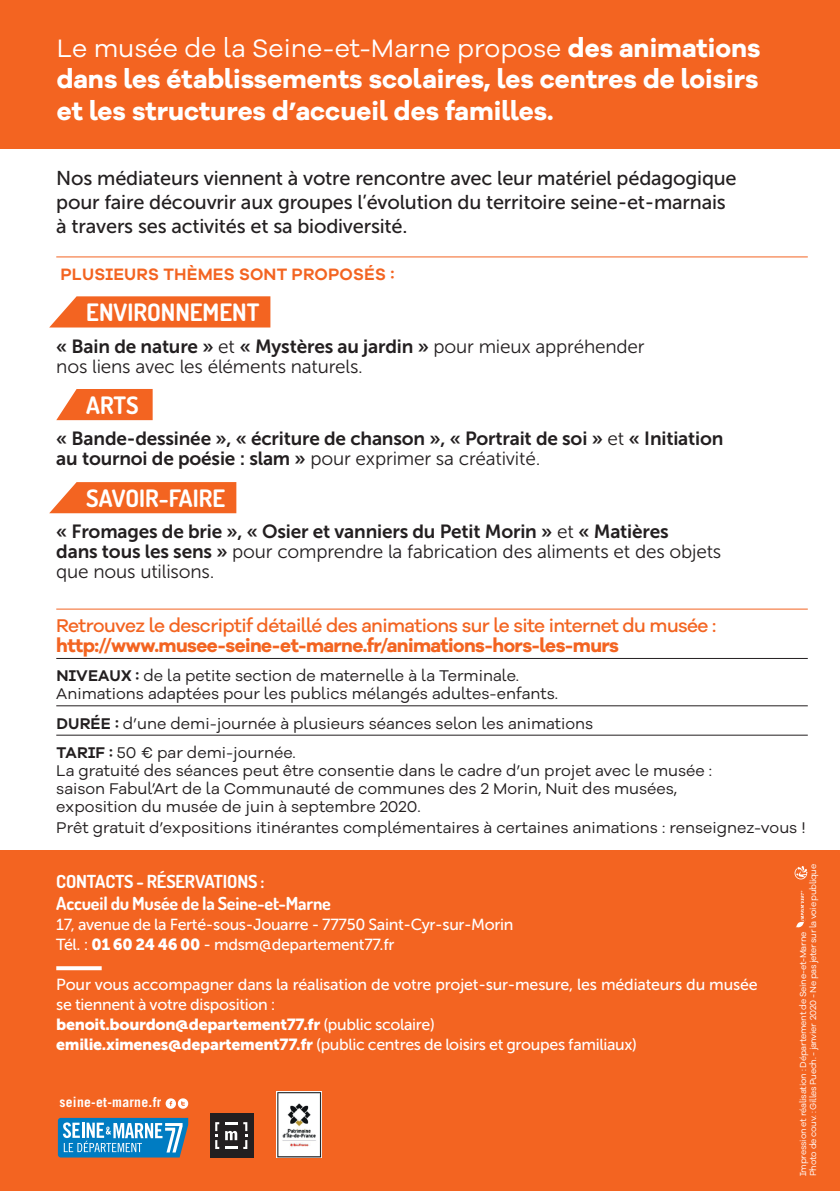
<style>
.page{position:relative;width:840px;height:1191px;background:#fff}
.page>*{position:absolute;margin:0;border:0;box-sizing:border-box;transform-origin:0 0}
.t1{font:700 26px/31.2px "Galano Grotesque Alt";color:#fff;text-align:justify}
.t2{font:700 24px "Dosis";color:#fff}
.t3{font:20px/24px "Museo Sans 500";letter-spacing:-.01em;color:#231f20}
.t4{font:19px "Museo Sans 700";letter-spacing:-.01em;color:#231f20}
.t5{font:19px/20px "Museo Sans 300";letter-spacing:-.01em;color:#231f20}
.t6{font:500 19px "Galano Grotesque Alt";letter-spacing:-.03em;color:#f36421}
.t7{font:700 19px "Galano Grotesque Alt";letter-spacing:-.03em;color:#f36421}
.t8{font:700 18px/22px "Dosis";letter-spacing:-.01em;color:#fff}
.t9{font:600 17px "Galano Grotesque Alt";letter-spacing:.01em;color:#f36421}
.t10{font:16px/18px "Galano Grotesque Alt";color:#231f20}
.t11{font:16px/20px "Museo Sans 500";letter-spacing:-.02em;color:#fff}
.t12{font:16px "Museo Sans 900";letter-spacing:-.02em;color:#fff}
.t13{font:700 13.6px "Trade Gothic";letter-spacing:.02em;color:#fff}
.t14{font:9px/10px "Galano Grotesque Alt";letter-spacing:-.025em;color:#fff}
.s1{font-weight:400}
.s2{font-family:"Museo Sans 300"}
.s3{font-family:"Museo Sans 700"}
.s4{font-weight:600}
.s5{font-family:"Museo Sans 900"}
.s6{font-family:"Museo Sans 500"}
</style>
<div class="page">
<svg style="left:56px;top:389px;width:96px;height:31px;background:#f47439"></svg>
<svg style="left:49px;top:482px;width:187px;height:31px;background:#f37032"></svg>
<svg style="left:49px;top:296px;width:221px;height:31px;background:#f36f31"></svg>
<div style="left:0;top:0;width:839px;height:148px;background:#f36421"></div>
<div style="left:0;top:850px;width:839px;height:341px;background:#f36421"></div>
<svg style="left:56px;top:966px;width:46px;height:4px"></svg>
<svg style="left:58px;top:1117px;width:130px;height:40px;background:#4a9bc9"></svg>
<svg style="left:165px;top:1098px;width:23px;height:10px"></svg>
<img style="left:276px;top:1091px;width:45px;height:66px">
<div style="left:210px;top:1113px;width:43px;height:44px;background:#231f20"></div>
<svg style="left:225px;top:1131px;width:12px;height:9px"></svg>
<svg style="left:225px;top:1122px;width:12px;height:2px"></svg>
<svg style="left:225px;top:1146px;width:12px;height:3px"></svg>
<svg style="left:243px;top:1122px;width:4px;height:27px"></svg>
<svg style="left:215px;top:1122px;width:4px;height:27px"></svg>
<svg style="left:794px;top:866px;width:13px;height:13px"></svg>
<svg style="left:796px;top:890px;width:10px;height:37px"></svg>
<hr style="left:56px;top:256px;width:751px;height:1px;background:#f36421">
<hr style="left:56px;top:609px;width:751px;height:1px;background:#f36421">
<hr style="left:56px;top:658px;width:751px;height:1px;background:#231f20">
<hr style="left:56px;top:705px;width:751px;height:1px;background:#231f20">
<hr style="left:56px;top:735px;width:751px;height:1px;background:#231f20">
<h1 class="t1" style="left:57px;top:32px;width:705px"><span class="s1">Le musée de la Seine-et-Marne propose</span> des animations dans les établissements scolaires, les centres de loisirs et les structures d’accueil des familles.</h1>
<p class="t3" style="left:56px;top:166px;width:681px">Nos médiateurs viennent à votre rencontre avec leur matériel pédagogique pour faire découvrir aux groupes l’évolution du territoire seine-et-marnais à travers ses activités et sa biodiversité.</p>
<p class="t9" style="left:60px;top:263px;width:335px">PLUSIEURS THÈMES SONT PROPOSÉS :</p>
<h2 class="t2" style="left:86px;top:297px;width:174px">ENVIRONNEMENT</h2>
<p class="t4" style="left:56px;top:335px;width:589px">« Bain de nature » <span class="s2">et</span> « Mystères au jardin » <span class="s2">pour mieux appréhender</span></p>
<p class="t5" style="left:56px;top:356px;width:308px">nos liens avec les éléments naturels.</p>
<h2 class="t2" style="left:86px;top:389px;width:54px">ARTS</h2>
<p class="t4" style="left:56px;top:428px;width:668px">« Bande-dessinée », « écriture de chanson », « Portrait de soi » <span class="s2">et</span> « Initiation</p>
<p class="t5" style="left:56px;top:449px;width:485px"><span class="s3">au tournoi de poésie : slam »</span> pour exprimer sa créativité.</p>
<h2 class="t2" style="left:86px;top:482px;width:140px">SAVOIR-FAIRE</h2>
<p class="t4" style="left:56px;top:521px;width:613px">« Fromages de brie », « Osier et vanniers du Petit Morin » <span class="s2">et</span> « Matières</p>
<p class="t5" style="left:56px;top:541px;width:666px"><span class="s3">dans tous les sens »</span> pour comprendre la fabrication des aliments et des objets que nous utilisons.</p>
<p class="t6" style="left:56px;top:613px;width:661px">Retrouvez le descriptif détaillé des animations sur le site internet du musée :</p>
<p class="t7" style="left:56px;top:633px;width:564px">http://www.musee-seine-et-marne.fr/animations-hors-les-murs</p>
<p class="t10" style="left:56px;top:666px;width:503px"><span class="s4">NIVEAUX :</span> de la petite section de maternelle à la Terminale.<br>Animations adaptées pour les publics mélangés adultes-enfants.</p>
<p class="t10" style="left:56px;top:708px;width:538px;line-height:29.4px"><span class="s4">DURÉE :</span> d’une demi-journée à plusieurs séances selon les animations<br><span class="s4">TARIF :</span> 50 € par demi-journée.</p>
<p class="t10" style="left:56px;top:761px;width:657px">La gratuité des séances peut être consentie dans le cadre d’un projet avec le musée : saison Fabul’Art de la Communauté de communes des 2 Morin, Nuit des musées, exposition du musée de juin à septembre 2020.</p>
<p class="t10" style="left:56px;top:817px;width:750px">Prêt gratuit d’expositions itinérantes complémentaires à certaines animations : renseignez-vous !</p>
<p class="t8" style="left:56px;top:870px;width:276px">CONTACTS - RÉSERVATIONS :<br>Accueil du Musée de la Seine-et-Marne</p>
<p class="t11" style="left:56px;top:914px;width:458px">17, avenue de la Ferté-sous-Jouarre - 77750 Saint-Cyr-sur-Morin<br>Tél. : <span class="s5">01 60 24 46 00</span> - mdsm@departement77.fr</p>
<p class="t11" style="left:56px;top:974px;width:702px">Pour vous accompagner dans la réalisation de votre projet-sur-mesure, les médiateurs du musée se tiennent à votre disposition :</p>
<p class="t12" style="left:56px;top:1015px;width:380px">benoit.bourdon@departement77.fr <span class="s6">(public scolaire)</span></p>
<p class="t11" style="left:56px;top:1034px;width:582px"><span class="s5">emilie.ximenes@departement77.fr</span> (public centres de loisirs et groupes familiaux)</p>
<p class="t13" style="left:59px;top:1094px;width:103px">seine-et-marne.fr</p>
<p class="t14" style="left:797px;top:1176px;width:314px;rotate:-90deg">Impression et réalisation : Département de Seine-et-Marne<br>Photo de couv. : Gilles Puech. - janvier 2020 - Ne pas jeter sur la voie publique</p>
</div>
